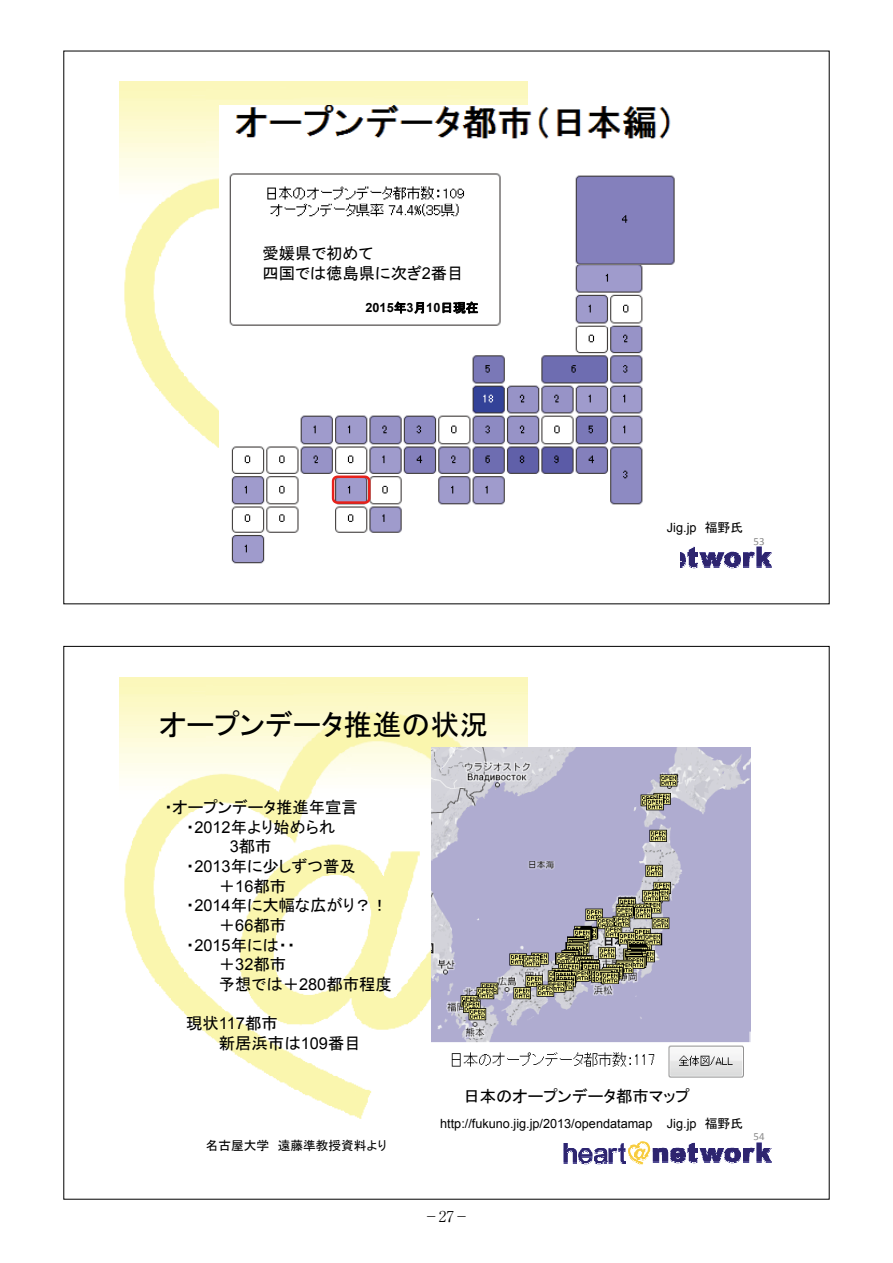
<style>
.page{position:relative;width:893px;height:1263px;background:#fff}
.page>*{position:absolute;margin:0;border:0;box-sizing:border-box;transform-origin:0 0}
.t1{font:29.1px "MS P Gothic";color:#000}
.t2{font:16.35px/19.6px "MS P Gothic";color:#000}
.t3{font:300 15px "Ryumin Pr 5";color:#000}
.t4{font:12.75px "Arial";color:#000}
.t5{font:12.75px "MS P Gothic";color:#000}
.t6{font:700 12.75px "Arial";color:#000}
.t7{font:10.95px "Calibri";color:#898989}
.s1{font-family:"Arial"}
.s2{font-family:"MS P Gothic";font-weight:400}
.s3{font-family:"MS P Gothic"}
</style>
<div class="page">
<svg style="left:119px;top:738px;width:409px;height:62px"></svg>
<img style="left:431px;top:747px;width:320px;height:53px">
<svg style="left:126px;top:800px;width:625px;height:61px"></svg>
<svg style="left:124px;top:861px;width:627px;height:62px"></svg>
<svg style="left:128px;top:923px;width:623px;height:61px"></svg>
<svg style="left:158px;top:984px;width:593px;height:61px"></svg>
<svg style="left:222px;top:1045px;width:522px;height:62px"></svg>
<svg style="left:564px;top:1141px;width:207px;height:24px"></svg>
<img style="left:119px;top:82px;width:408px;height:61px">
<img style="left:220px;top:106px;width:451px;height:37px">
<svg style="left:119px;top:143px;width:556px;height:62px"></svg>
<svg style="left:126px;top:205px;width:549px;height:61px"></svg>
<svg style="left:124px;top:266px;width:519px;height:61px"></svg>
<svg style="left:394px;top:302px;width:12px;height:11px"></svg>
<svg style="left:414px;top:302px;width:10px;height:12px"></svg>
<svg style="left:443px;top:302px;width:35px;height:11px"></svg>
<svg style="left:128px;top:327px;width:515px;height:62px"></svg>
<svg style="left:158px;top:389px;width:485px;height:61px"></svg>
<svg style="left:231px;top:450px;width:412px;height:61px"></svg>
<svg style="left:332px;top:475px;width:38px;height:29px"></svg>
<svg style="left:680px;top:546px;width:91px;height:23px"></svg>
<p class="t2" style="left:262px;top:243px;width:203px">愛媛県で初めて<br>四国では徳島県 次ぎ<span class="s1">2</span>番目</p>
<p class="t2" style="left:375px;top:263px;width:17px">に</p>
<p class="t6" style="left:365px;top:299px;width:115px">2015<span class="s2">年</span>3<span class="s2">月</span>10<span class="s2">日現在</span></p>
<p class="t4" style="left:667px;top:520px;width:78px">Jig.jp <span class="s3">福野氏</span></p>
<p class="t7" style="left:754px;top:535px;width:13px">53</p>
<h1 class="t1" style="left:159px;top:710px;width:331px">オープンデータ推進の状況</h1>
<p class="t2" style="left:164px;top:797px;width:85px">・オープ デ</p>
<p class="t2" style="left:218px;top:797px;width:141px">ン ータ推進年宣言</p>
<p class="t2" style="left:186px;top:817px;width:151px">・<span class="s1">2012</span>年より始められ</p>
<p class="t2" style="left:230px;top:837px;width:43px"><span class="s1">3</span>都市</p>
<p class="t2" style="left:186px;top:856px;width:171px">・<span class="s1">2013</span>年に少しずつ普及</p>
<p class="t2" style="left:219px;top:876px;width:69px">＋<span class="s1">16</span>都市</p>
<p class="t2" style="left:186px;top:896px;width:203px">・<span class="s1">2014</span>年に大幅な広がり？！</p>
<p class="t2" style="left:219px;top:915px;width:69px">＋<span class="s1">66</span>都市</p>
<p class="t2" style="left:186px;top:935px;width:111px">・<span class="s1">2015</span>年には・・</p>
<p class="t2" style="left:219px;top:954px;width:69px">＋<span class="s1">32</span>都市</p>
<p class="t2" style="left:219px;top:974px;width:174px">予想では＋<span class="s1">280</span>都市程度</p>
<p class="t2" style="left:219px;top:1013px;width:143px;text-indent:-33px">現状<span class="s1">117</span>都市<br>新居浜市は<span class="s1">109</span>番目</p>
<p class="t5" style="left:206px;top:1139px;width:183px">名古屋大学 遠藤準教授資料より</p>
<p class="t2" style="left:463px;top:1086px;width:228px">日本のオープンデータ都市マップ</p>
<p class="t4" style="left:440px;top:1115px;width:304px">http://fukuno.jig.jp/2013/opendatamap Jig.jp <span class="s3">福野氏</span></p>
<p class="t7" style="left:754px;top:1130px;width:13px">54</p>
<p class="t3" style="left:424px;top:1204px;width:46px">－27－</p>
</div>
